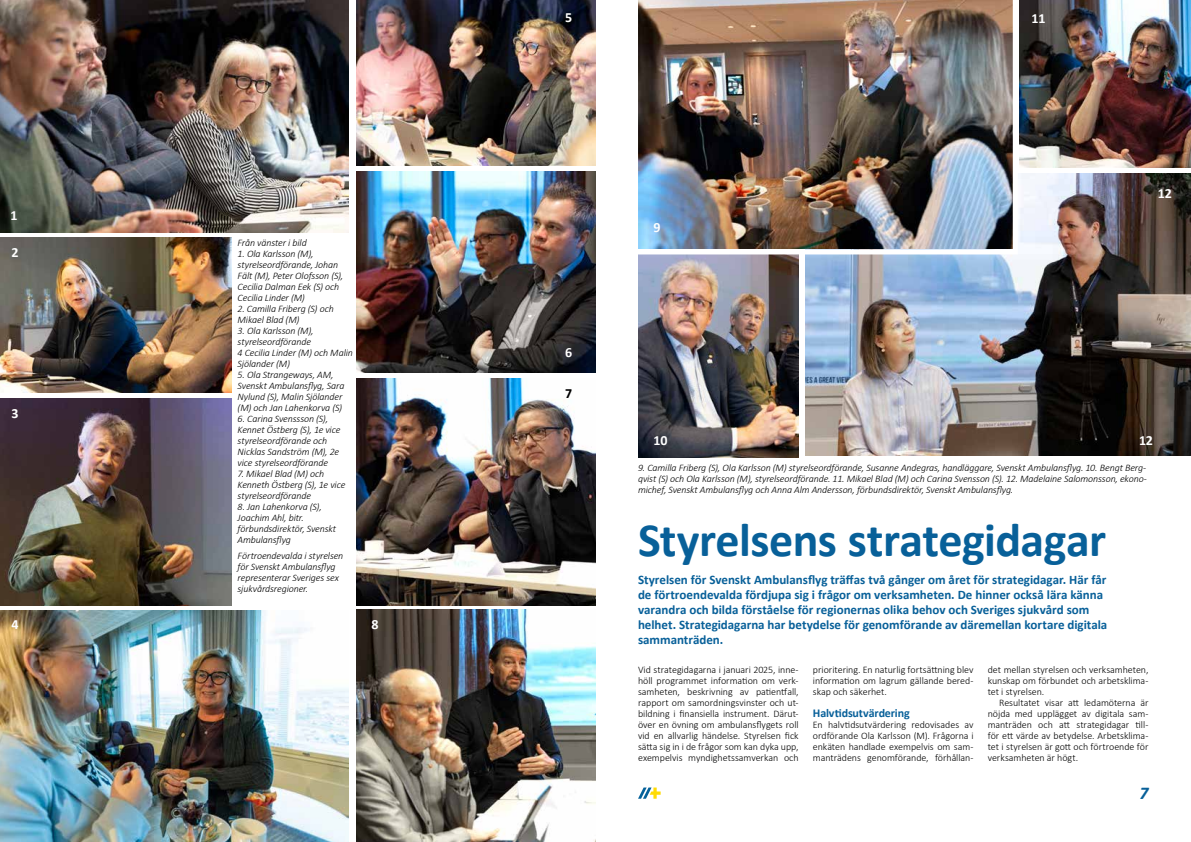
<style>
.page{position:relative;width:1191px;height:842px;background:#fff}
.page>*{position:absolute;margin:0;border:0;box-sizing:border-box;transform-origin:0 0}
.t1{font:700 48px "Calibri";letter-spacing:-.01em;color:#086099}
.t2{font:italic 700 18px "Calibri";color:#086099}
.t3{font:700 14px "Calibri";letter-spacing:-.015em;color:#fff}
.t4{font:700 14px "Calibri";color:#000}
.t5{font:700 13px/15px "Calibri";color:#086099}
.t6{font:700 12px "Calibri";letter-spacing:-.01em;color:#086099}
.t7{font:italic 300 10px/11px "Calibri";letter-spacing:-.01em;color:#000}
.t8{font:300 10px/11px "Calibri";letter-spacing:-.005em;color:#000;text-align:justify}
</style>
<div class="page">
<svg style="left:638px;top:787px;width:22px;height:12px"></svg>
<img style="left:356px;top:610px;width:239px;height:232px">
<img style="left:638px;top:257px;width:160px;height:200px">
<img style="left:356px;top:378px;width:239px;height:227px">
<img style="left:0;top:0;width:348px;height:233px">
<img style="left:0;top:610px;width:348px;height:232px">
<img style="left:0;top:398px;width:231px;height:207px">
<img style="left:805px;top:174px;width:386px;height:281px">
<img style="left:638px;top:0;width:382px;height:257px">
<img style="left:1019px;top:0;width:172px;height:168px">
<img style="left:356px;top:0;width:239px;height:166px">
<img style="left:0;top:238px;width:231px;height:155px">
<img style="left:356px;top:172px;width:239px;height:200px">
<h3 class="t3" style="left:10px;top:206px;width:9px">1</h3>
<h3 class="t3" style="left:11px;top:243px;width:9px">2</h3>
<h3 class="t3" style="left:11px;top:403px;width:9px">3</h3>
<p class="t7" style="left:238px;top:237px;width:71px">Från vänster i bild</p>
<p class="t7" style="left:238px;top:248px;width:107px">1. Ola Karlsson (M), styrelseordförande, Johan<br>Fält (M), Peter Olofsson (S),<br>Cecilia Dalman Eek (S) och<br>Cecilia Linder (M)</p>
<p class="t7" style="left:238px;top:303px;width:98px">2. Camilla Friberg (S) och<br>Mikael Blad (M)</p>
<p class="t7" style="left:238px;top:325px;width:117px">3. Ola Karlsson (M), styrelseordförande<br>4 Cecilia Linder (M) och Malin<br>Sjölander (M)</p>
<p class="t7" style="left:238px;top:369px;width:108px">5. Ola Strangeways, AM,<br>Svenskt Ambulansflyg, Sara<br>Nylund (S), Malin Sjölander (M) och Jan Lahenkorva (S)</p>
<p class="t7" style="left:238px;top:413px;width:104px">6. Carina Svenssson (S),<br>Kennet Östberg (S), 1e vice styrelseordförande och<br>Nicklas Sandström (M), 2e vice styrelseordförande</p>
<p class="t7" style="left:238px;top:468px;width:109px">7. Mikael Blad (M) och<br>Kenneth Östberg (S), 1e vice styrelseordförande</p>
<p class="t7" style="left:238px;top:501px;width:100px">8. Jan Lahenkorva (S),<br>Joachim Ahl, bitr. förbundsdirektör, Svenskt<br>Ambulansflyg</p>
<p class="t7" style="left:238px;top:550px;width:107px">Förtroendevalda i styrelsen för Svenskt Ambulansflyg representerar Sveriges sex sjukvårdsregioner.</p>
<h3 class="t3" style="left:11px;top:614px;width:9px">4</h3>
<h3 class="t3" style="left:371px;top:614px;width:9px">8</h3>
<h3 class="t3" style="left:565px;top:7px;width:9px">5</h3>
<h3 class="t3" style="left:1031px;top:8px;width:15px">11</h3>
<h3 class="t3" style="left:565px;top:343px;width:9px">6</h3>
<h3 class="t4" style="left:565px;top:383px;width:9px">7</h3>
<h3 class="t3" style="left:653px;top:218px;width:9px">9</h3>
<h3 class="t3" style="left:1157px;top:183px;width:16px">12</h3>
<h3 class="t3" style="left:653px;top:431px;width:15px">10</h3>
<h3 class="t3" style="left:1139px;top:431px;width:16px">12</h3>
<p class="t7" style="left:638px;top:462px;width:510px;text-align:justify">9. Camilla Friberg (S), Ola Karlsson (M) styrelseordförande, Susanne Andegras, handläggare, Svenskt Ambulansflyg. 10. Bengt Berg&shy;qvist (S) och Ola Karlsson (M), styrelseordförande. 11. Mikael Blad (M) och Carina Svensson (S). 12. Madelaine Salomonsson, ekono&shy;michef, Svenskt Ambulansflyg och Anna Alm Andersson, förbundsdirektör, Svenskt Ambulansflyg.</p>
<h1 class="t1" style="left:638px;top:506px;width:469px">Styrelsens strategidagar</h1>
<p class="t5" style="left:638px;top:572px;width:471px">Styrelsen för Svenskt Ambulansflyg träffas två gånger om året för strategidagar. Här får de förtroendevalda fördjupa sig i frågor om verksamheten. De hinner också lära känna varandra och bilda förståelse för regionernas olika behov och Sveriges sjukvård som helhet. Strategidagarna har betydelse för genomförande av däremellan kortare digitala sammanträden.</p>
<p class="t8" style="left:638px;top:664px;width:162px">Vid strategidagarna i januari 2025, inne&shy;höll programmet information om verk&shy;samheten, beskrivning av patientfall, rapport om samordningsvinster och ut&shy;bildning i finansiella instrument. Därut&shy;över en övning om ambulansflygets roll vid en allvarlig händelse. Styrelsen fick sätta sig in i de frågor som kan dyka upp, exempelvis myndighetssamverkan och</p>
<p class="t8" style="left:813px;top:664px;width:162px">prioritering. En naturlig fortsättning blev information om lagrum gällande bered&shy;skap och säkerhet.</p>
<p class="t8" style="left:987px;top:664px;width:162px">det mellan styrelsen och verksamheten, kunskap om förbundet och arbetsklima&shy;tet i styrelsen.</p>
<p class="t8" style="left:987px;top:697px;width:162px;text-indent:11px">Resultatet visar att ledamöterna är nöjda med upplägget av digitala sam&shy;manträden och att strategidagar till&shy;för ett värde av betydelse. Arbetsklima&shy;tet i styrelsen är gott och förtroende för verksamheten är högt.</p>
<p class="t6" style="left:813px;top:704px;width:98px">Halvtidsutvärdering</p>
<p class="t8" style="left:813px;top:719px;width:162px">En halvtidsutvärdering redovisades av ordförande Ola Karlsson (M). Frågorna i enkäten handlade exempelvis om sam&shy;manträdens genomförande, förhållan-</p>
<h2 class="t2" style="left:1139px;top:782px;width:11px">7</h2>
</div>
